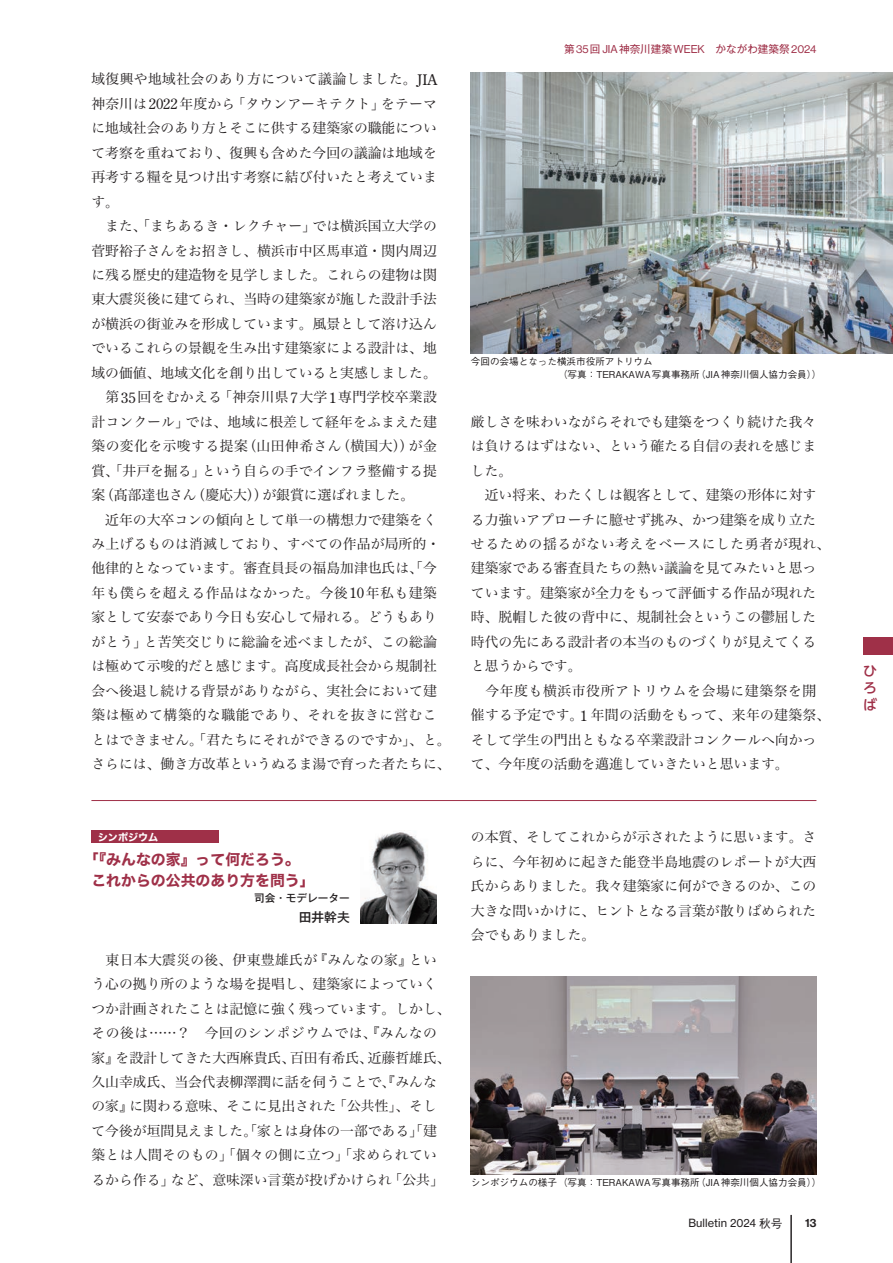
<style>
.page{position:relative;width:893px;height:1263px;background:#fff}
.page>*{position:absolute;margin:0;border:0;box-sizing:border-box;transform-origin:0 0}
.t1{font:14.85px/21.3px "Hiragino Sans W7";color:#9f3048}
.t2{font:13.8px/24.5px "Hira Min Pro W3";color:#231f20}
.t3{font:500 13.8px/17.1px "UD Shin M Go Pro";color:#9f3048;text-align:justify}
.t4{font:500 12.75px "Gothic MB101 Pro";color:#231f20}
.t5{font:11.7px "N Haas Grotesk DS Pro 65 Md";color:#231f20}
.t6{font:11.1px "N Haas Grotesk TX Pro 55 Rg";letter-spacing:.005em;color:#231f20}
.t7{font:10.65px "Gothic MB101 Pro";color:#9f3048}
.t8{font:500 10.65px "Gothic MB101 Pro";color:#231f20}
.t9{font:10.05px "Hiragino Sans W7";color:#fff}
.t10{font:500 9.6px/13.4px "Gothic BBB Pro";color:#231f20}
.s1{font-family:"Century Old Style Std";font-size:14.55px}
.s2{font-family:"N Haas Grotesk DS Pro 55 Rg";font-size:11.1px}
.s3{font-family:"Gothic BBB Pro";font-weight:500;font-size:11.7px}
</style>
<div class="page">
<hr style="left:791px;top:1215px;width:1px;height:48px;background:#231f20">
<div style="left:863px;top:638px;width:30px;height:17px;background:#9f3048"></div>
<img style="left:360px;top:830px;width:77px;height:94px">
<div style="left:91px;top:830px;width:128px;height:13px;background:#9f3048"></div>
<hr style="left:91px;top:800px;width:725px;height:1px;background:#9f3048">
<img style="left:471px;top:72px;width:422px;height:281px">
<img style="left:471px;top:976px;width:345px;height:198px">
<p class="t2" style="left:91px;top:66px;width:361px">域復興や地域社会のあり方について議論しました。<span class="s1">JIA</span>神奈川は<span class="s1">2022</span>年度から「タウンアーキテクト」をテーマに地域社会のあり方とそこに供する建築家の職能について考察を重ねており、復興も含めた今回の議論は地域を再考する糧を見つけ出す考察に結び付いたと考えています。<br>　また、「まちあるき・レクチャー」では横浜国立大学の菅野裕子さんをお招きし、横浜市中区馬車道・関内周辺に残る歴史的建造物を見学しました。これらの建物は関東大震災後に建てられ、当時の建築家が施した設計手法が横浜の街並みを形成しています。風景として溶け込んでいるこれらの景観を生み出す建築家による設計は、地域の価値、地域文化を創り出していると実感しました。　第<span class="s1">35</span>回をむかえる「神奈川県<span class="s1">7</span>大学<span class="s1">1</span>専門学校卒業設計コンクール」では、地域に根差して経年をふまえた建築の変化を示唆する提案（山田伸希さん（横国大））が金賞、「井戸を掘る」という自らの手でインフラ整備する提案（髙部達也さん（慶応大））が銀賞に選ばれました。<br>　近年の大卒コンの傾向として単一の構想力で建築をくみ上げるものは消滅しており、すべての作品が局所的・他律的となっています。審査員長の福島加津也氏は、「今年も僕らを超える作品はなかった。今後<span class="s1">10</span>年私も建築家として安泰であり今日も安心して帰れる。どうもありがとう」と苦笑交じりに総論を述べましたが、この総論は極めて示唆的だと感じます。高度成長社会から規制社会へ後退し続ける背景がありながら、実社会において建築は極めて構築的な職能であり、それを抜きに営むことはできません。「君たちにそれができるのですか」、と。さらには、働き方改革というぬるま湯で育った者たちに、</p>
<p class="t9" style="left:98px;top:829px;width:62px">シンポジウム</p>
<p class="t1" style="left:91px;top:849px;width:225px;text-indent:-7px">「『みんなの家』って何だろう。これからの公共のあり方を問う」</p>
<p class="t8" style="left:254px;top:889px;width:97px">司会・モデレーター</p>
<p class="t4" style="left:286px;top:907px;width:65px">　田井幹夫</p>
<p class="t2" style="left:91px;top:946px;width:361px">　東日本大震災の後、伊東豊雄氏が『みんなの家』という心の拠り所のような場を提唱し、建築家によっていくつか計画されたことは記憶に強く残っています。しかし、その後は……？　今回のシンポジウムでは、『みんなの家』を設計してきた大西麻貴氏、百田有希氏、近藤哲雄氏、久山幸成氏、当会代表柳澤潤に話を伺うことで、『みんなの家』に関わる意味、そこに見出された「公共性」、そして今後が垣間見えました。「家とは身体の一部である」「建築とは人間そのもの」「個々の側に立つ」「求められているから作る」など、意味深い言葉が投げかけられ「公共」</p>
<p class="t7" style="left:564px;top:40px;width:254px">第<span class="s2">35</span>回 <span class="s2">JIA</span>神奈川建築<span class="s2">WEEK</span>　かながわ建築祭<span class="s2">2024</span></p>
<p class="t10" style="left:558px;top:353px;width:265px;text-indent:-87px">今回の会場となった横浜市役所アトリウム<br>（写真：TERAKAWA写真事務所（JIA神奈川個人協力会員））</p>
<p class="t2" style="left:471px;top:408px;width:361px">厳しさを味わいながらそれでも建築をつくり続けた我々は負けるはずはない、という確たる自信の表れを感じました。<br>　近い将来、わたくしは観客として、建築の形体に対する力強いアプローチに臆せず挑み、かつ建築を成り立たせるための揺るがない考えをベースにした勇者が現れ、建築家である審査員たちの熱い議論を見てみたいと思っています。建築家が全力をもって評価する作品が現れた時、脱帽した彼の背中に、規制社会というこの鬱屈した時代の先にある設計者の本当のものづくりが見えてくると思うからです。<br>　今年度も横浜市役所アトリウムを会場に建築祭を開催する予定です。<span class="s1">1</span> 年間の活動をもって、来年の建築祭、そして学生の門出ともなる卒業設計コンクールへ向かって、今年度の活動を邁進していきたいと思います。</p>
<p class="t2" style="left:471px;top:824px;width:347px;text-align:justify">の本質、そしてこれからが示されたように思います。さらに、今年初めに起きた能登半島地震のレポートが大西氏からありました。我々建築家に何ができるのか、この大きな問いかけに、ヒントとなる言葉が散りばめられた会でもありました。</p>
<p class="t10" style="left:471px;top:1174px;width:352px">シンポジウムの様子（写真：TERAKAWA写真事務所（JIA神奈川個人協力会員））</p>
<p class="t6" style="left:688px;top:1216px;width:95px">Bulletin 2024 <span class="s3">秋号</span></p>
<p class="t5" style="left:805px;top:1216px;width:13px">13</p>
<p class="t3" style="left:863px;top:661px;width:15px">ひろば</p>
</div>
